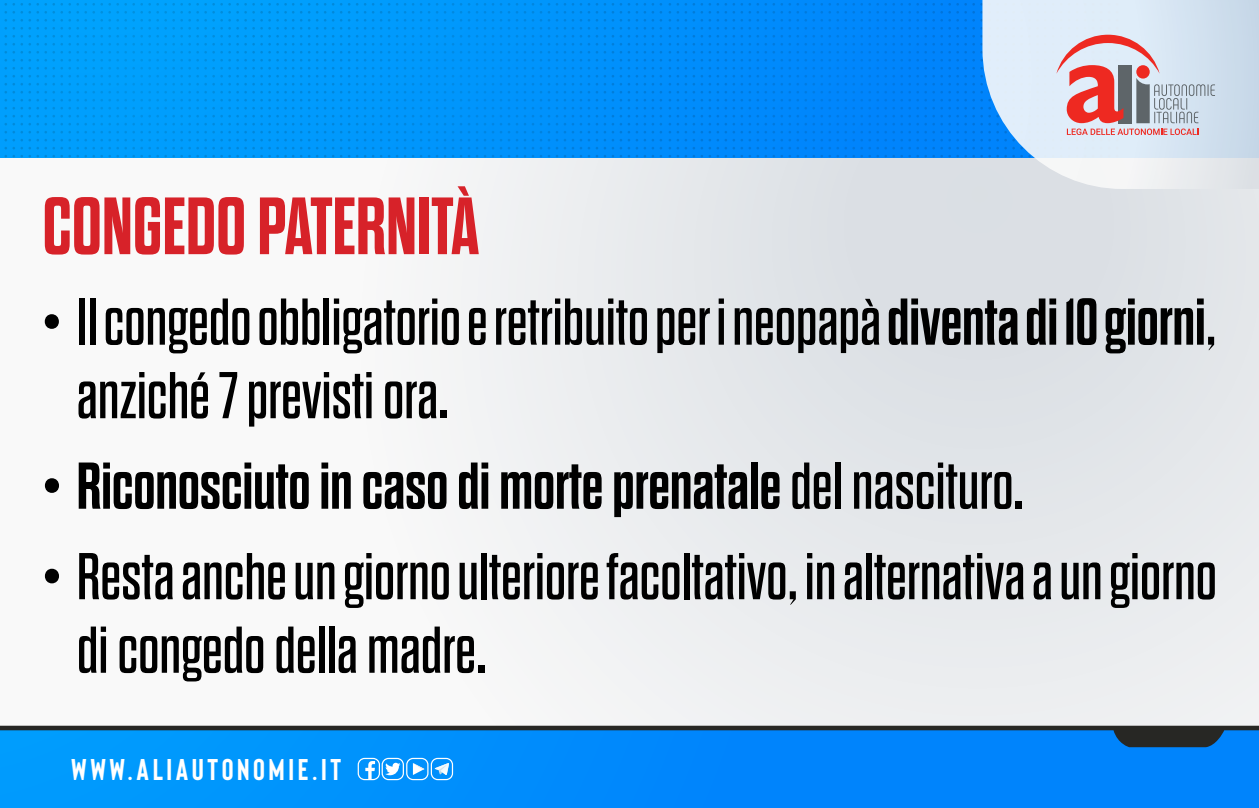
<style>
.page{position:relative;width:1259px;height:808px;background:#fff}
.page>*{position:absolute;margin:0;border:0;box-sizing:border-box;transform-origin:0 0}
.t1{font:700 81px "Dharma Gothic E";color:#d72229}
.t2{font:66px/73.5px "Dharma Gothic E";color:#000}
.t3{font:700 66px "Dharma Gothic E";color:#000}
.t4{font:700 30px "Bison";letter-spacing:.12em;color:#fff}
.s1{font-weight:700}
.s2{font-weight:400}
</style>
<div class="page">
<div style="left:0;top:0;width:1259px;height:753px;background:linear-gradient(to right,#fdfcfc,#dee2e6)"></div>
<svg style="left:0;top:0;width:982px;height:157px;background:#0092f9"></svg>
<svg style="left:92px;top:3px;width:195px;height:3px"></svg>
<svg style="left:468px;top:3px;width:194px;height:3px"></svg>
<svg style="left:844px;top:3px;width:138px;height:19px;background:#0083f8"></svg>
<svg style="left:982px;top:0;width:277px;height:189px;background:#d1e2f2"></svg>
<svg style="left:1056px;top:35px;width:159px;height:88px;background:#cdafb6"></svg>
<svg style="left:1067px;top:129px;width:131px;height:6px"></svg>
<div style="left:0;top:730px;width:1259px;height:78px;background:linear-gradient(to right,#019afc,#007efc)"></div>
<svg style="left:0;top:726px;width:1259px;height:21px;background:#0a71c2"></svg>
<div style="left:358px;top:758px;width:22px;height:22px;border:1px solid #fff;border-radius:6px"></div>
<svg style="left:365px;top:761px;width:10px;height:18px"></svg>
<div style="left:382px;top:758px;width:22px;height:22px;border:1px solid #fff;border-radius:6px"></div>
<svg style="left:385px;top:763px;width:15px;height:12px"></svg>
<div style="left:406px;top:758px;width:22px;height:22px;border:1px solid #fff;border-radius:6px"></div>
<svg style="left:413px;top:763px;width:11px;height:12px"></svg>
<div style="left:431px;top:758px;width:22px;height:22px;border:1px solid #fff;border-radius:6px"></div>
<svg style="left:434px;top:763px;width:15px;height:12px"></svg>
<p class="t1" style="left:43px;top:185px;width:59px">Congedo</p>
<p class="t1" style="left:257px;top:185px;width:26px">paternit</p>
<p class="t1" style="left:451px;top:185px;width:30px">à</p>
<p class="t2" style="left:77px;top:286px;width:1141px;text-indent:-34px">• Ilcongedoobbligatorioeretribuitoperineopapà<span class="s1">diventa di 10 giorni</span>, anziché7previstiora.</p>
<p class="t3" style="left:43px;top:452px;width:983px"><span class="s2">•</span> Riconosciuto in caso di morte prenatale<span class="s2">delnascituro.</span></p>
<p class="t2" style="left:77px;top:541px;width:1141px;text-indent:-34px">• Restaancheungiornoulteriorefacoltativo,inalternativaaungiorno dicongedodella madre.</p>
<p class="t4" style="left:71px;top:750px;width:271px">WWW.ALIAUTONOMIE.IT</p>
</div>
